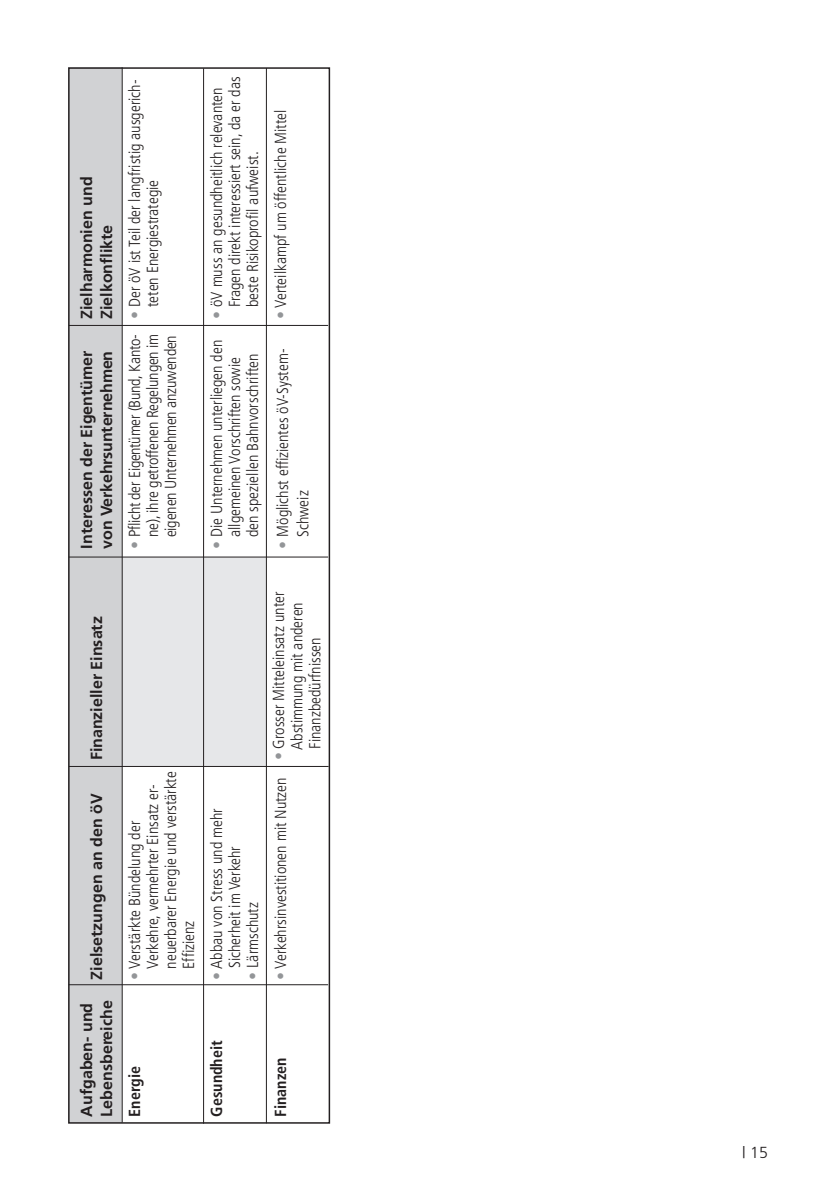
<style>
.page{position:relative;width:840px;height:1191px;background:#fff}
.page>*{position:absolute;margin:0;border:0;box-sizing:border-box;transform-origin:0 0}
.t1{font:300 condensed 16px/18px "Frutiger";color:#231f20}
.t2{font:700 16px "Frutiger";color:#231f20}
.t3{font:700 condensed 16px "Frutiger";color:#231f20}
.t4{font:300 16px "Frutiger";color:#231f20}
.s1{color:#939598}
</style>
<div class="page">
<div style="left:123px;top:557px;width:143px;height:209px;background:#e6e7e9"></div>
<hr style="left:266px;top:68px;width:1px;height:1055px;background:#231f20">
<div style="left:68px;top:67px;width:54px;height:1055px;background:#d1d2d4"></div>
<div style="left:68px;top:67px;width:262px;height:1056px;border:2px solid #231f20"></div>
<hr style="left:122px;top:67px;width:1px;height:1055px;background:#231f20">
<hr style="left:203px;top:68px;width:1px;height:1055px;background:#231f20">
<hr style="left:68px;top:984px;width:260px;height:1px;background:#231f20">
<hr style="left:69px;top:556px;width:259px;height:1px;background:#231f20">
<hr style="left:69px;top:325px;width:259px;height:1px;background:#231f20">
<hr style="left:69px;top:766px;width:259px;height:1px;background:#231f20">
<p class="t2" style="left:77px;top:319px;width:144px;rotate:-90deg">Zielharmonien und</p>
<p class="t2" style="left:97px;top:319px;width:96px;rotate:-90deg">Zielkonflikte</p>
<p class="t2" style="left:77px;top:548px;width:199px;rotate:-90deg">Interessen der Eigentümer</p>
<p class="t2" style="left:97px;top:548px;width:199px;rotate:-90deg">von Verkehrsunternehmen</p>
<p class="t1" style="left:126px;top:307px;width:229px;text-indent:-12px;rotate:-90deg"><span class="s1">•</span> Der öV ist Teil der langfristig ausgerich&shy;teten Energiestrategie</p>
<p class="t1" style="left:208px;top:319px;width:233px;rotate:-90deg"><span class="s1">•</span> öV muss an gesundheitlich relevanten</p>
<p class="t1" style="left:226px;top:307px;width:232px;rotate:-90deg">Fragen direkt interessiert sein, da er das</p>
<p class="t1" style="left:244px;top:307px;width:157px;rotate:-90deg">beste Risikoprofil aufweist.</p>
<p class="t1" style="left:272px;top:319px;width:211px;rotate:-90deg"><span class="s1">•</span> Verteilkampf um öffentliche Mittel</p>
<p class="t1" style="left:126px;top:537px;width:205px;text-align:justify;text-indent:-11px;rotate:-90deg"><span class="s1">•</span> Pflicht der Eigentümer (Bund, Kanto&shy;ne), ihre getroffenen Regelungen im eigenen Unternehmen anzuwenden</p>
<p class="t1" style="left:208px;top:548px;width:210px;rotate:-90deg"><span class="s1">•</span> Die Unternehmen unterliegen den</p>
<p class="t1" style="left:226px;top:537px;width:181px;rotate:-90deg">allgemeinen Vorschriften sowie</p>
<p class="t1" style="left:244px;top:537px;width:185px;rotate:-90deg">den speziellen Bahnvorschriften</p>
<p class="t1" style="left:274px;top:548px;width:202px;rotate:-90deg"><span class="s1">•</span> Möglichst effizientes öV-System-</p>
<p class="t1" style="left:294px;top:537px;width:48px;rotate:-90deg">Schweiz</p>
<p class="t2" style="left:87px;top:760px;width:146px;rotate:-90deg">Finanzieller Einsatz</p>
<p class="t2" style="left:87px;top:979px;width:187px;rotate:-90deg">Zielsetzungen an den öV</p>
<p class="t2" style="left:77px;top:1116px;width:115px;rotate:-90deg">Aufgaben- und</p>
<p class="t2" style="left:97px;top:1116px;width:118px;rotate:-90deg">Lebensbereiche</p>
<p class="t1" style="left:126px;top:968px;width:199px;text-indent:-11px;rotate:-90deg"><span class="s1">•</span> Verstärkte Bündelung der<br>Verkehre, vermehrter Einsatz er&shy;neuerbarer Energie und verstärkte<br>Effizienz</p>
<p class="t3" style="left:125px;top:1116px;width:52px;rotate:-90deg">Energie</p>
<p class="t1" style="left:208px;top:979px;width:173px;rotate:-90deg"><span class="s1">•</span> Abbau von Stress und mehr</p>
<p class="t1" style="left:226px;top:968px;width:123px;rotate:-90deg">Sicherheit im Verkehr</p>
<p class="t1" style="left:244px;top:979px;width:79px;rotate:-90deg"><span class="s1">•</span> Lärmschutz</p>
<p class="t1" style="left:270px;top:760px;width:170px;rotate:-90deg"><span class="s1">•</span> Grosser Mitteleinsatz unter</p>
<p class="t1" style="left:288px;top:750px;width:149px;rotate:-90deg">Abstimmung mit anderen</p>
<p class="t1" style="left:306px;top:749px;width:113px;rotate:-90deg">Finanzbedürfnissen</p>
<p class="t1" style="left:272px;top:979px;width:204px;rotate:-90deg"><span class="s1">•</span> Verkehrsinvestitionen mit Nutzen</p>
<p class="t3" style="left:207px;top:1116px;width:78px;rotate:-90deg">Gesundheit</p>
<p class="t3" style="left:271px;top:1116px;width:60px;rotate:-90deg">Finanzen</p>
<p class="t4" style="left:741px;top:1143px;width:27px">| 15</p>
</div>
